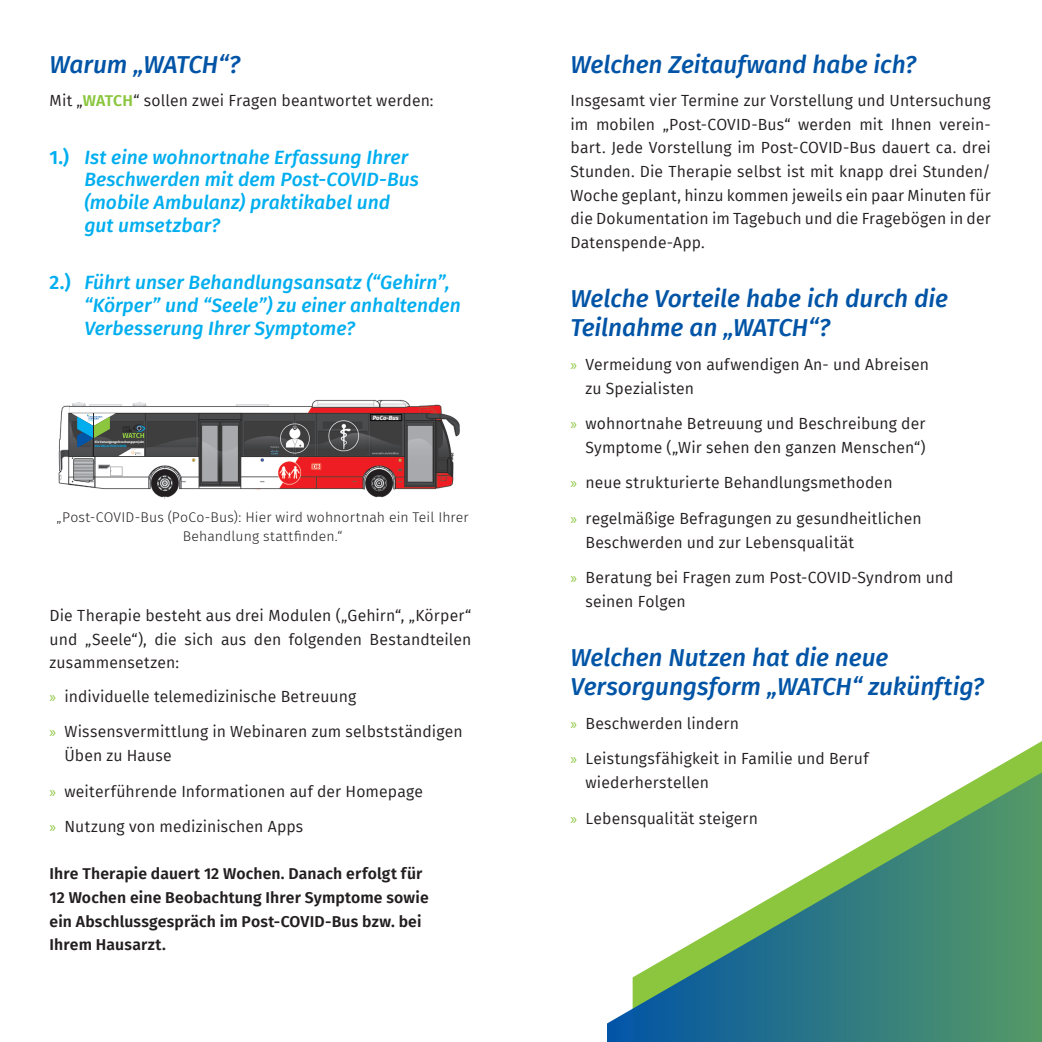
<style>
.page{position:relative;width:1042px;height:1042px;background:#fff}
.page>*{position:absolute;margin:0;border:0;box-sizing:border-box;transform-origin:0 0}
.t1{font:italic 500 24.5px/29.4px "Fira Sans";letter-spacing:-.005em;color:#0154a6}
.t2{font:italic 500 19.25px/22.8px "Fira Sans";color:#00aeef}
.Fliesstext{font:15.75px/23.6px "Fira Sans";letter-spacing:.005em;color:#231f20}
.Fliesstext-2{font:600 15.75px/23.6px "Fira Sans";letter-spacing:.01em;color:#231f20}
.Fliesstext-3{font:300 14px/19.2px "Fira Sans";letter-spacing:.01em;color:#231f20;text-align:center}
.t3{font:italic 700 5.95px "Fira Sans";color:#fff}
.t4{font:700 3.15px/3.9px "Fira Sans";color:#fff}
.s1{font-weight:600;color:#8bc63e}
.s2{font-weight:600;font-style:normal}
.s3{color:#00aeef}
.s4{font-family:"Myriad Pro";color:#8bc63e}
</style>
<div class="page">
<svg style="left:607px;top:741px;width:435px;height:301px"></svg>
<img style="left:58px;top:399px;width:402px;height:99px">
<svg style="left:71px;top:413px;width:74px;height:43px;background:#596d6b"></svg>
<div style="left:371px;top:414px;width:31px;height:6px;background:#505052"></div>
<div style="left:370px;top:414px;width:32px;height:7px;border:1px solid #0b0b0c"></div>
<h1 class="t1" style="left:50px;top:48px;width:192px">Warum „WATCH“?</h1>
<p class="Fliesstext" style="left:50px;top:88px;width:385px">Mit „<span class="s1">WATCH</span>“ sollen zwei Fragen beantwortet werden:</p>
<h2 class="t2" style="left:84px;top:144px;width:336px;text-indent:-35px"><span class="s2">1.)</span> Ist eine wohnortnahe Erfassung Ihrer<br>Beschwerden mit dem Post-COVID-Bus (mobile Ambulanz) praktikabel und gut umsetzbar?</h2>
<h2 class="t2" style="left:84px;top:270px;width:378px;text-indent:-35px"><span class="s2">2.)</span> Führt unser Behandlungsansatz (“Gehirn”, “Körper” und “Seele”) zu einer anhaltenden<br>Verbesserung Ihrer Symptome?</h2>
<p class="t4" style="left:95px;top:439px;width:51px">Ein Versorgungsforschungsprojekt <span class="s3">des UKJ zu Post-COVID</span></p>
<p class="t3" style="left:373px;top:412px;width:27px">PoCo-Bus</p>
<p class="Fliesstext-3" style="left:57px;top:507px;width:414px">„Post-COVID-Bus (PoCo-Bus): Hier wird wohnortnah ein Teil Ihrer<br>Behandlung stattfinden.“</p>
<p class="Fliesstext" style="left:50px;top:603px;width:423px;text-align:justify">Die Therapie besteht aus drei Modulen („Gehirn“, „Körper“ und „Seele“), die sich aus den folgenden Bestandteilen zusammensetzen:</p>
<p class="Fliesstext" style="left:50px;top:684px;width:308px"><span class="s4">»</span> individuelle telemedizinische Betreuung</p>
<p class="Fliesstext" style="left:64px;top:719px;width:399px;text-indent:-15px"><span class="s4">»</span> Wissensvermittlung in Webinaren zum selbstständigen<br>Üben zu Hause</p>
<p class="Fliesstext" style="left:50px;top:779px;width:375px"><span class="s4">»</span> weiterführende Informationen auf der Homepage</p>
<p class="Fliesstext" style="left:50px;top:814px;width:255px"><span class="s4">»</span> Nutzung von medizinischen Apps</p>
<p class="Fliesstext-2" style="left:50px;top:861px;width:381px">Ihre Therapie dauert 12 Wochen. Danach erfolgt für 12 Wochen eine Beobachtung Ihrer Symptome sowie ein Abschlussgespräch im Post-COVID-Bus bzw. bei Ihrem Hausarzt.</p>
<h1 class="t1" style="left:570px;top:48px;width:347px">Welchen Zeitaufwand habe ich?</h1>
<p class="Fliesstext" style="left:570px;top:88px;width:422px;text-align:justify">Insgesamt vier Termine zur Vorstellung und Untersuchung im mobilen „Post-COVID-Bus“ werden mit Ihnen verein&shy;bart. Jede Vorstellung im Post-COVID-Bus dauert ca. drei Stunden. Die Therapie selbst ist mit knapp drei Stunden/ Woche geplant, hinzu kommen jeweils ein paar Minuten für die Dokumentation im Tagebuch und die Fragebögen in der Datenspende-App.</p>
<h1 class="t1" style="left:570px;top:282px;width:379px">Welche Vorteile habe ich durch die<br>Teilnahme an „WATCH“?</h1>
<p class="Fliesstext" style="left:585px;top:352px;width:345px;text-indent:-15px"><span class="s4">»</span> Vermeidung von aufwendigen An- und Abreisen zu Spezialisten</p>
<p class="Fliesstext" style="left:570px;top:411px;width:356px;text-align:right"><span class="s4">»</span> wohnortnahe Betreuung und Beschreibung der<br>Symptome („Wir sehen den ganzen Menschen“)</p>
<p class="Fliesstext" style="left:570px;top:471px;width:323px"><span class="s4">»</span> neue strukturierte Behandlungsmethoden</p>
<p class="Fliesstext" style="left:585px;top:506px;width:338px;text-indent:-15px"><span class="s4">»</span> regelmäßige Befragungen zu gesundheitlichen<br>Beschwerden und zur Lebensqualität</p>
<p class="Fliesstext" style="left:585px;top:565px;width:370px;text-indent:-15px"><span class="s4">»</span> Beratung bei Fragen zum Post-COVID-Syndrom und seinen Folgen</p>
<h1 class="t1" style="left:570px;top:641px;width:415px">Welchen Nutzen hat die neue<br>Versorgungsform „WATCH“ zukünftig?</h1>
<p class="Fliesstext" style="left:570px;top:711px;width:170px"><span class="s4">»</span> Beschwerden lindern</p>
<p class="Fliesstext" style="left:585px;top:747px;width:285px;text-indent:-15px"><span class="s4">»</span> Leistungsfähigkeit in Familie und Beruf wiederherstellen</p>
<p class="Fliesstext" style="left:570px;top:806px;width:189px"><span class="s4">»</span> Lebensqualität steigern</p>
</div>
